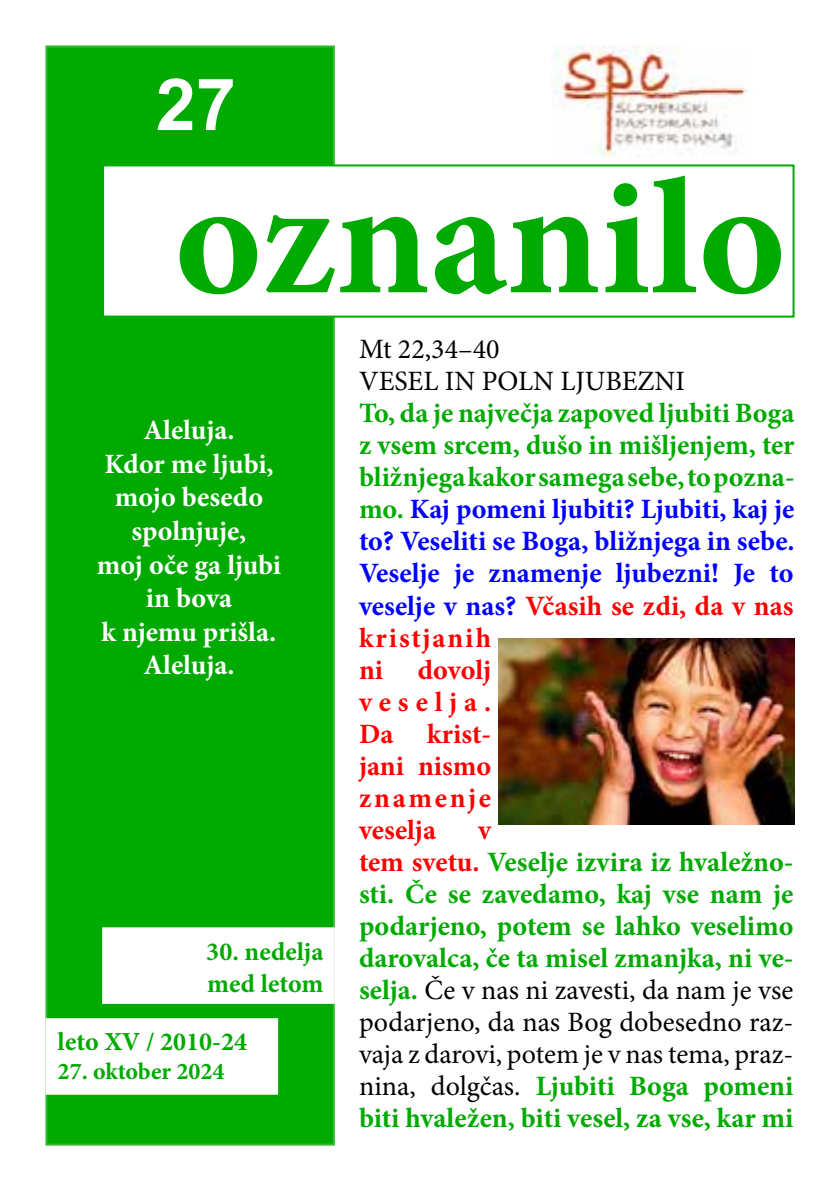
<style>
.page{position:relative;width:840px;height:1191px;background:#fff}
.page>*{position:absolute;margin:0;border:0;box-sizing:border-box;transform-origin:0 0}
.t1{font:700 166px "Minion Pro";color:#0a0}
.t2{font:700 72px "Arial";color:#fff}
.t3{font:700 28px/32px "Minion Pro";color:#0a0}
.t4{font:700 28px/32px "Minion Pro";color:#00f}
.t5{font:700 28px/33.6px "Minion Pro";color:#fff;text-align:center}
.t6{font:28px/32px "Minion Pro";color:#000}
.t7{font:700 26px/31.2px "Minion Pro";color:#0a0}
.t8{font:700 24px "Minion Pro";color:#0a0}
.s1{color:#0a0}
.s2{color:#f00}
.s3{font-weight:400;color:#000}
</style>
<div class="page">
<div style="left:45px;top:45px;width:289px;height:1100px;background:#0a0;border:2px solid #3b3"></div>
<div style="left:102px;top:164px;width:692px;height:154px;background:#fff;border:2px solid #0a0"></div>
<img style="left:551px;top:45px;width:196px;height:113px">
<div style="left:45px;top:1018px;width:233px;height:76px;background:#fff;border:2px solid #fff"></div>
<div style="left:102px;top:927px;width:232px;height:77px;background:#fff;border:2px solid #fff"></div>
<img style="left:498px;top:638px;width:296px;height:186px">
<h2 class="t2" style="left:156px;top:54px;width:82px">27</h2>
<h1 class="t1" style="left:175px;top:122px;width:612px">oznanilo</h1>
<p class="t5" style="left:97px;top:413px;width:186px">Aleluja.<br>Kdor me ljubi, mojo besedo spolnjuje,<br>moj oče ga ljubi in bova<br>k njemu prišla.<br>Aleluja.</p>
<p class="t7" style="left:206px;top:936px;width:118px">30. nedelja med letom</p>
<p class="t7" style="left:58px;top:1025px;width:191px">leto XV / 2010-24</p>
<p class="t8" style="left:58px;top:1054px;width:168px">27. oktober 2024</p>
<p class="t6" style="left:359px;top:333px;width:327px">Mt 22,34–40<br>VESEL IN POLN LJUBEZNI</p>
<p class="t4" style="left:359px;top:397px;width:437px"><span class="s1">To, da je največja zapoved ljubiti Boga z vsem srcem, dušo in mišljenjem, ter bližnjega kakor samega sebe, to pozna&shy;mo.</span> Kaj pomeni ljubiti? Ljubiti, kaj je to? Veseliti se Boga, bližnjega in sebe.<br>Veselje je znamenje ljubezni! Je to veselje v nas? <span class="s2">Včasih se zdi, da v nas kristjanih<br>ni dovolj<br>veselja.<br>Da krist-<br>jani nismo<br>znamenje<br>veselja</span></p>
<p class="t3" style="left:359px;top:813px;width:436px;text-indent:119px"><span class="s2">v<br>tem svetu.</span> Veselje izvira iz hvaležno&shy;sti. Če se zavedamo, kaj vse nam je podarjeno, potem se lahko veselimo darovalca, če ta misel zmanjka, ni ve&shy;selja. <span class="s3">Če v nas ni zavesti, da nam je vse podarjeno, da nas Bog dobesedno raz&shy;vaja z darovi, potem je v nas tema, praz&shy;nina, dolgčas.</span> Ljubiti Boga pomeni biti hvaležen, biti vesel, za vse, kar mi</p>
</div>
